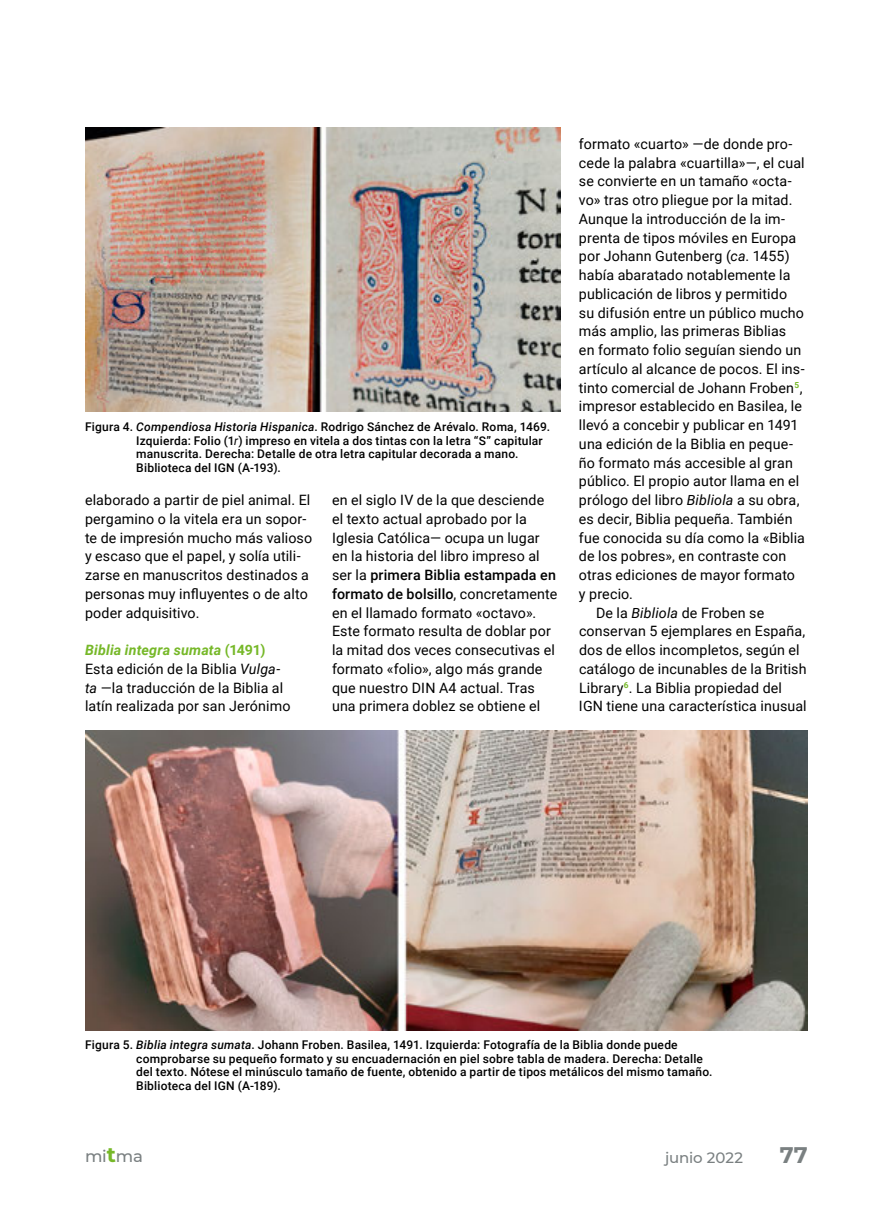
<style>
.page{position:relative;width:893px;height:1212px;background:#fff}
.page>*{position:absolute;margin:0;border:0;box-sizing:border-box;transform-origin:0 0}
.t1{font:700 22.5px "Montserrat";color:#7a8081}
.t2{font:500 16.5px "Montserrat";color:#7a8081}
.t3{font:500 15px "Montserrat";letter-spacing:-.005em;color:#7a8081}
.t4{font:14.25px/18.8px "Roboto";letter-spacing:.01em;color:#000}
.t5{font:500 12px/13.5px "Roboto";letter-spacing:.015em;color:#000}
.s1{font-style:italic}
.s2{font-weight:400;font-style:italic}
.s3{font-weight:700;font-style:italic;color:#76b828}
.s4{font-weight:700;color:#76b828}
.s5{font-weight:500}
.s6{font-weight:700;font-size:21px;color:#76b828}
</style>
<div class="page">
<img style="left:85px;top:128px;width:476px;height:283px">
<img style="left:85px;top:730px;width:723px;height:300px">
<p class="t5" style="left:136px;top:419px;width:415px;text-indent:-51px">Figura 4. <span class="s1">Compendiosa Historia Hispanica</span>. Rodrigo Sánchez de Arévalo. Roma, 1469.<br>Izquierda: Folio (1<span class="s2">r</span>) impreso en vitela a dos tintas con la letra “S” capitular manuscrita. Derecha: Detalle de otra letra capitular decorada a mano.<br>Biblioteca del IGN (A-193).</p>
<p class="t4" style="left:85px;top:490px;width:229px">elaborado a partir de piel animal. El pergamino o la vitela era un sopor&shy;te de impresión mucho más valioso y escaso que el papel, y solía utili&shy;zarse en manuscritos destinados a personas muy influyentes o de alto poder adquisitivo.</p>
<p class="t4" style="left:85px;top:640px;width:207px"><span class="s3">Biblia integra sumata</span> <span class="s4">(1491)<br></span>Esta edición de la Biblia <span class="s1">Vulga&shy;ta</span> —la traducción de la Biblia al latín realizada por san Jerónimo</p>
<p class="t4" style="left:332px;top:490px;width:227px">en el siglo IV de la que desciende el texto actual aprobado por la Iglesia Católica— ocupa un lugar en la historia del libro impreso al ser la <span class="s5">primera Biblia estampada en formato de bolsillo</span>, concretamente en el llamado formato «octavo».<br>Este formato resulta de doblar por la mitad dos veces consecutivas el formato «folio», algo más grande que nuestro DIN A4 actual. Tras una primera doblez se obtiene el</p>
<p class="t4" style="left:579px;top:134px;width:215px">formato «cuarto» —de donde pro-</p>
<p class="t4" style="left:579px;top:153px;width:227px">cede la palabra «cuartilla»—, el cual</p>
<p class="t4" style="left:579px;top:171px;width:214px">se convierte en un tamaño «octa-</p>
<p class="t4" style="left:579px;top:190px;width:215px">vo» tras otro pliegue por la mitad.</p>
<p class="t4" style="left:579px;top:209px;width:208px">Aunque la introducción de la im-</p>
<p class="t4" style="left:579px;top:228px;width:219px">prenta de tipos móviles en Europa</p>
<p class="t4" style="left:579px;top:246px;width:212px">por Johann Gutenberg (<span class="s1">ca</span>. 1455)</p>
<p class="t4" style="left:579px;top:265px;width:213px">había abaratado notablemente la</p>
<p class="t4" style="left:579px;top:284px;width:210px">publicación de libros y permitido</p>
<p class="t4" style="left:579px;top:303px;width:227px">su difusión entre un público mucho</p>
<p class="t4" style="left:579px;top:321px;width:209px">más amplio, las primeras Biblias</p>
<p class="t4" style="left:579px;top:340px;width:224px">en formato folio seguían siendo un</p>
<p class="t4" style="left:579px;top:359px;width:227px">artículo al alcance de pocos. El ins-</p>
<p class="t4" style="left:579px;top:378px;width:225px">tinto comercial de Johann Froben<sup>5</sup>,</p>
<p class="t4" style="left:579px;top:396px;width:224px">impresor establecido en Basilea, le</p>
<p class="t4" style="left:579px;top:415px;width:221px">llevó a concebir y publicar en 1491</p>
<p class="t4" style="left:579px;top:434px;width:216px">una edición de la Biblia en peque-</p>
<p class="t4" style="left:579px;top:453px;width:215px">ño formato más accesible al gran</p>
<p class="t4" style="left:579px;top:471px;width:222px">público. El propio autor llama en el</p>
<p class="t4" style="left:579px;top:490px;width:222px">prólogo del libro <span class="s1">Bibliola</span> a su obra,</p>
<p class="t4" style="left:579px;top:509px;width:215px">es decir, Biblia pequeña. También</p>
<p class="t4" style="left:579px;top:528px;width:227px">fue conocida su día como la «Biblia</p>
<p class="t4" style="left:579px;top:546px;width:209px">de los pobres», en contraste con</p>
<p class="t4" style="left:579px;top:565px;width:218px">otras ediciones de mayor formato</p>
<p class="t4" style="left:579px;top:584px;width:56px">y precio.</p>
<p class="t4" style="left:596px;top:603px;width:170px">De la <span class="s1">Bibliola</span> de Froben se</p>
<p class="t4" style="left:579px;top:621px;width:228px">conservan 5 ejemplares en España,</p>
<p class="t4" style="left:579px;top:640px;width:222px">dos de ellos incompletos, según el</p>
<p class="t4" style="left:579px;top:659px;width:229px">catálogo de incunables de la British</p>
<p class="t4" style="left:579px;top:678px;width:205px">Library<sup>6</sup>. La Biblia propiedad del</p>
<p class="t4" style="left:579px;top:696px;width:229px">IGN tiene una característica inusual</p>
<p class="t5" style="left:136px;top:1038px;width:578px;text-indent:-51px">Figura 5. <span class="s1">Biblia integra sumata</span>. Johann Froben. Basilea, 1491. Izquierda: Fotografía de la Biblia donde puede comprobarse su pequeño formato y su encuadernación en piel sobre tabla de madera. Derecha: Detalle del texto. Nótese el minúsculo tamaño de fuente, obtenido a partir de tipos metálicos del mismo tamaño.<br>Biblioteca del IGN (A-189).</p>
<p class="t2" style="left:85px;top:1144px;width:59px">mi<span class="s6">t</span>ma</p>
<p class="t3" style="left:665px;top:1147px;width:79px">junio 2022</p>
<h1 class="t1" style="left:780px;top:1139px;width:30px">77</h1>
</div>
